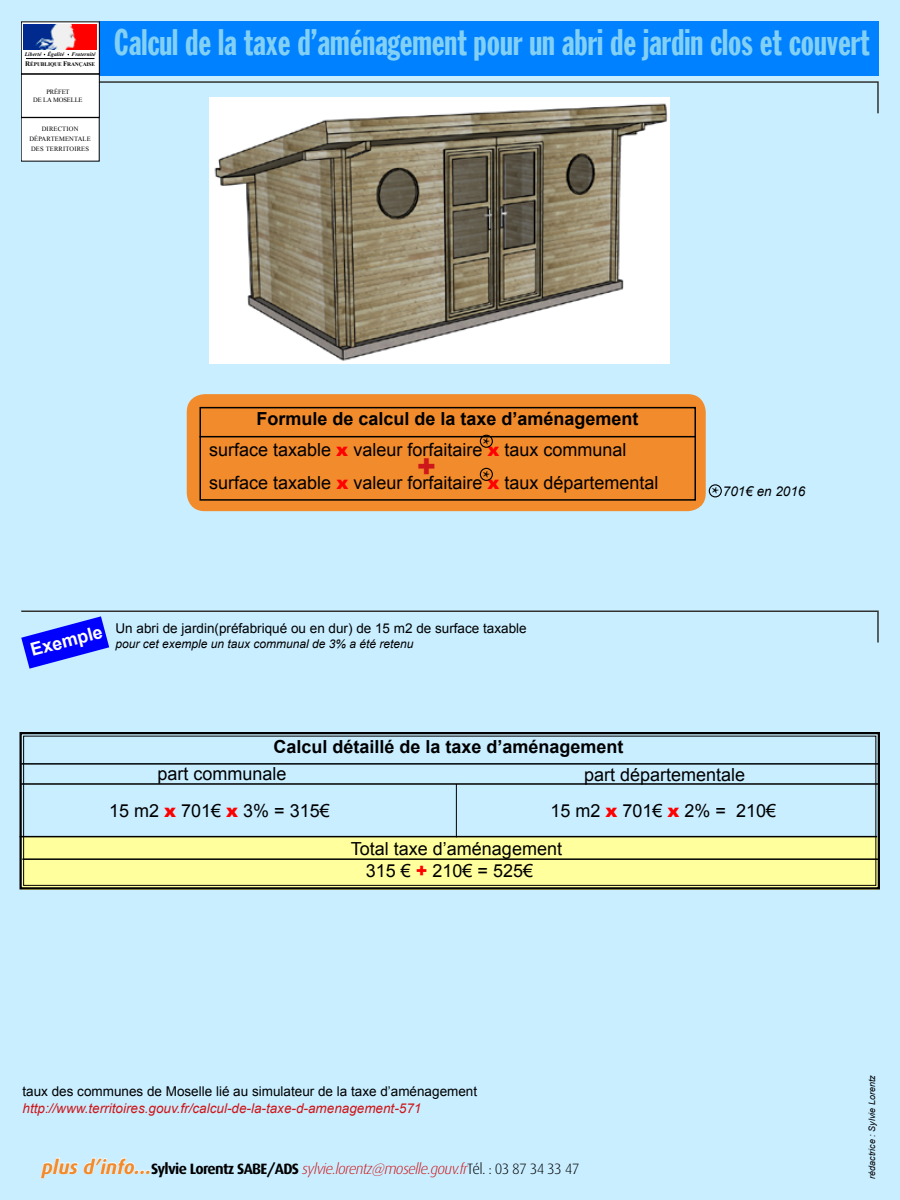
<style>
.page{position:relative;width:900px;height:1200px;background:#c9eeff}
.page>*{position:absolute;margin:0;border:0;box-sizing:border-box;transform-origin:0 0}
.t1{font:36px "Franklin Gothic Extra Cond";color:#83d0f5}
.t2{font:italic 900 30px "Arial";color:#cd171a}
.t3{font:18px/33.6px "Arial";color:#000}
.t4{font:700 18px "Arial";color:#000}
.t5{font:700 18px "Arial";color:#fff}
.t6{font:700 18px/33.2px "Minion Pro";color:#000}
.t7{font:italic 300 15px "Dax";letter-spacing:-.045em;color:#cd171a}
.t8{font:13.5px "Arial";color:#000}
.t9{font:italic 13.5px "Arial";color:#cd171a}
.t10{font:italic 13.5px "Arial";color:#000}
.t11{font:italic 12px "Arial";color:#000}
.t12{font:italic 9px "Arial";color:#000}
.t13{font:6.6px/9.6px "Times New Roman";letter-spacing:.025em;color:#000;text-align:center}
.t14{font:6.6px/8.2px "Times New Roman";letter-spacing:-.015em;color:#000;text-align:center}
.t15{font:italic 700 5.55px "Times New Roman";letter-spacing:.02em;color:#000}
.t16{font:700 5.55px "Times New Roman";letter-spacing:-.015em;color:#000}
.s1{font-size:6.9px}
.s2{font-weight:900;color:#f00}
.s3{font-family:"Minion Pro";font-weight:700;font-style:normal;font-size:18px}
.s4{font-weight:700;font-size:19.5px;color:#f28b2b}
.s5{font-weight:700;font-style:normal;color:#000}
.s6{font-style:normal;color:#000}
</style>
<div class="page">
<div style="left:709px;top:484px;width:13px;height:13px;border:1px solid #000;border-radius:50%"></div>
<div style="left:187px;top:394px;width:519px;height:117px;background:#f28b2b;border-radius:18px"></div>
<div style="left:200px;top:407px;width:496px;height:94px;border:2px solid #000"></div>
<div style="left:480px;top:435px;width:13px;height:13px;border:1px solid #000;border-radius:50%"></div>
<div style="left:480px;top:468px;width:13px;height:13px;border:1px solid #000;border-radius:50%"></div>
<hr style="left:200px;top:436px;width:496px;height:1px;background:#000">
<svg style="left:19px;top:732px;width:861px;height:158px"></svg>
<div style="left:23px;top:736px;width:853px;height:150px;border:1px solid #000"></div>
<hr style="left:21px;top:763px;width:858px;height:2px;background:#000">
<svg style="left:21px;top:610px;width:858px;height:59px"></svg>
<hr style="left:21px;top:783px;width:858px;height:2px;background:#000">
<hr style="left:456px;top:784px;width:1px;height:53px;background:#000">
<hr style="left:20px;top:836px;width:857px;height:1px;background:#000">
<hr style="left:22px;top:858px;width:858px;height:2px;background:#000">
<div style="left:21px;top:21px;width:858px;height:55px;background:#0081ff"></div>
<svg style="left:99px;top:81px;width:780px;height:34px"></svg>
<div style="left:21px;top:22px;width:78px;height:139px;background:#fff"></div>
<img style="left:24px;top:25px;width:72px;height:24px">
<hr style="left:26px;top:58px;width:69px;height:1px;background:#000">
<div style="left:21px;top:73px;width:78px;height:45px;border:1px solid #000"></div>
<svg style="left:40px;top:1157px;width:110px;height:21px"></svg>
<img style="left:209px;top:97px;width:461px;height:266px">
<p class="t15" style="left:25px;top:50px;width:41px">Liberté Égalité</p>
<p class="t15" style="left:72px;top:50px;width:25px">Fraternité</p>
<p class="t16" style="left:25px;top:60px;width:71px"><span class="s1">R</span>ÉPUBLIQUE <span class="s1">F</span>RANÇAISE</p>
<p class="t14" style="left:33px;top:87px;width:51px">PRÉFET<br>DE LA MOSELLE</p>
<p class="t13" style="left:29px;top:124px;width:63px">DIRECTION<br>DÉPARTEMENTALE<br>DES TERRITOIRES</p>
<h1 class="t1" style="left:114px;top:23px;width:757px">Calcul de la taxe d’aménagement pour un abri de jardin clos et couvert</h1>
<p class="t4" style="left:256px;top:407px;width:384px">Formule de calcul de la taxe d’aménagement</p>
<p class="t6" style="left:483px;top:427px;width:9px">* *</p>
<p class="t3" style="left:209px;top:433px;width:451px">surface taxable <span class="s2">x</span> valeur forfaitaire <span class="s2">x</span> taux communal surface taxable <span class="s2">x</span> valeur forfaitaire <span class="s2">x</span> taux départemental</p>
<h2 class="t2" style="left:416px;top:447px;width:21px">+</h2>
<p class="t5" style="left:28px;top:639px;width:76px;rotate:-15deg">Exemple</p>
<p class="t8" style="left:116px;top:620px;width:413px">Un abri de jardin(préfabriqué ou en dur) de 15 m2 de surface taxable</p>
<p class="t11" style="left:116px;top:636px;width:300px">pour cet exemple un taux communal de 3% a été retenu</p>
<p class="t10" style="left:712px;top:483px;width:95px"><span class="s3">*</span> 701€ en 2016</p>
<p class="t4" style="left:273px;top:735px;width:352px">Calcul détaillé de la taxe d’aménagement</p>
<p class="t3" style="left:158px;top:757px;width:131px">part communale</p>
<p class="t3" style="left:584px;top:758px;width:163px">part départementale</p>
<p class="t3" style="left:109px;top:794px;width:222px">15 m2 <span class="s2">x</span> 701€ <span class="s2">x</span> 3% = 315€</p>
<p class="t3" style="left:351px;top:792px;width:427px;line-height:38.2px;text-indent:200px">15 m2 <span class="s2">x</span> 701€ <span class="s2">x</span> 2% = 210€<br>Total taxe d’aménagement</p>
<p class="t3" style="left:366px;top:854px;width:169px">315 € <span class="s2">+</span> 210€ = 525€</p>
<p class="t8" style="left:22px;top:1083px;width:456px">taux des communes de Moselle lié au simulateur de la taxe d’aménagement</p>
<p class="t9" style="left:22px;top:1099px;width:400px">http://www.territoires.gouv.fr/calcul-de-la-taxe-d-amenagement-571</p>
<p class="t7" style="left:42px;top:1160px;width:539px"><span class="s4">plus d’info...</span><span class="s5">Sylvie Lorentz SABE/ADS</span> sylvie.lorentz@moselle.gouv.fr<span class="s6">Tél. : 03 87 34 33 47</span></p>
<p class="t12" style="left:866px;top:1179px;width:105px;rotate:-90deg">rédactrice : Sylvie Lorentz</p>
</div>
